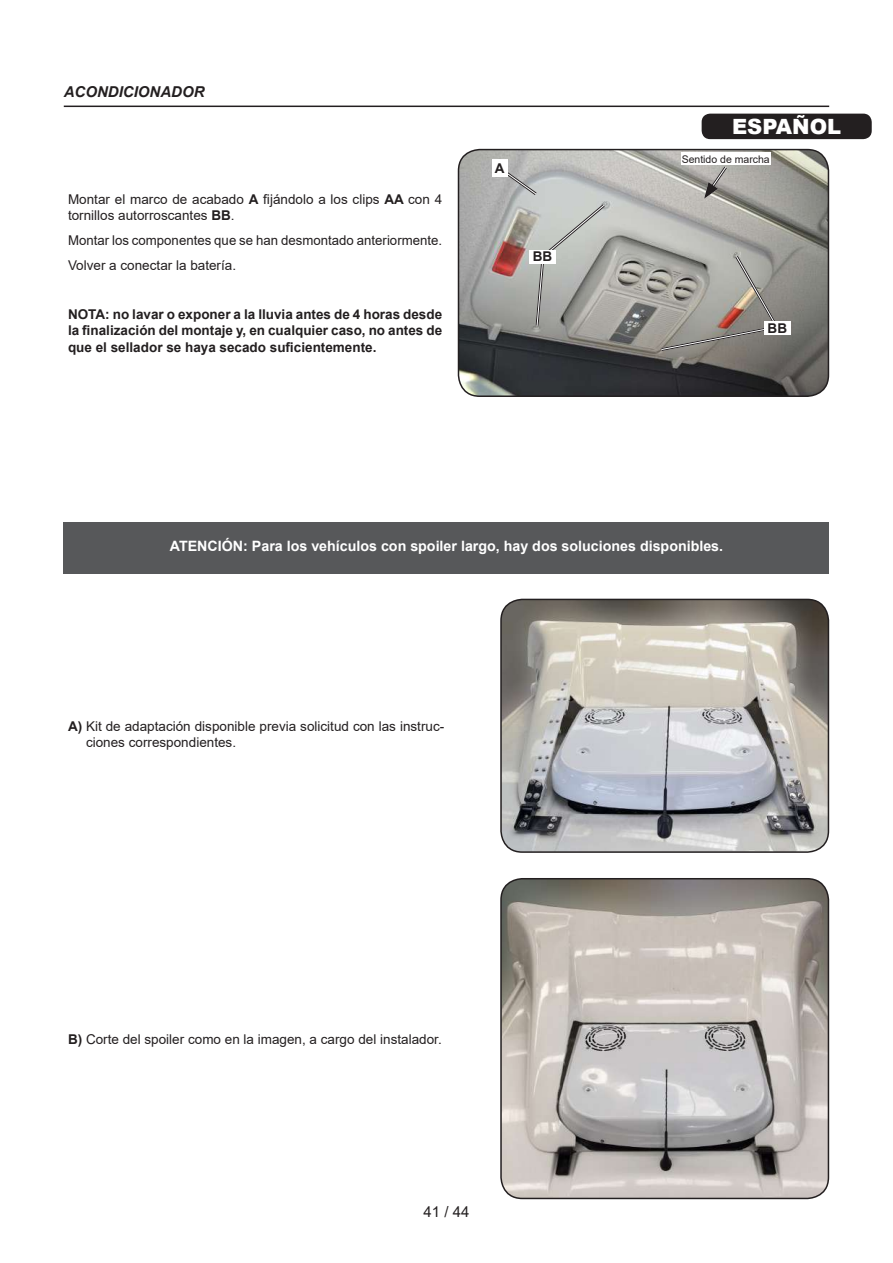
<style>
.page{position:relative;width:893px;height:1263px;background:#fff}
.page>*{position:absolute;margin:0;border:0;box-sizing:border-box;transform-origin:0 0}
.t1{font:900 21px "Arial";color:#fff}
.t2{font:italic 700 15px "Arial";color:#231f20}
.t3{font:15px "Arial";color:#231f20}
.t4{font:700 14.25px "Arial";color:#fff}
.t5{font:13.5px/16.2px "Arial";color:#231f20}
.t6{font:700 13.5px/16.2px "Arial";color:#231f20;text-align:justify}
.t7{font:10.5px "Arial";color:#231f20}
.s1{font-weight:700}
</style>
<div class="page">
<hr style="left:64px;top:106px;width:765px;height:1px;background:#231f20">
<div style="left:702px;top:114px;width:170px;height:25px;background:#231f20;border-radius:9px"></div>
<img style="left:458px;top:150px;width:370px;height:246px">
<div style="left:458px;top:149px;width:371px;height:248px;border:2px solid #231f20;border-radius:21px"></div>
<div style="left:492px;top:159px;width:15px;height:17px;background:#fff"></div>
<svg style="left:704px;top:165px;width:26px;height:34px"></svg>
<div style="left:681px;top:152px;width:89px;height:13px;background:#fff"></div>
<svg style="left:495px;top:164px;width:113px;height:165px;background:#b1afab"></svg>
<svg style="left:658px;top:252px;width:123px;height:101px;background:#9b9790"></svg>
<div style="left:529px;top:250px;width:27px;height:13px;background:#fff"></div>
<div style="left:764px;top:321px;width:27px;height:13px;background:#fff"></div>
<div style="left:64px;top:522px;width:765px;height:51px;background:#57585a"></div>
<img style="left:502px;top:879px;width:326px;height:319px">
<div style="left:500px;top:878px;width:329px;height:321px;border:2px solid #231f20;border-radius:21px"></div>
<img style="left:501px;top:599px;width:327px;height:252px">
<div style="left:500px;top:599px;width:329px;height:254px;border:2px solid #231f20;border-radius:21px"></div>
<p class="t2" style="left:64px;top:82px;width:142px">ACONDICIONADOR</p>
<p class="t5" style="left:68px;top:191px;width:376px">Montar el marco de acabado <span class="s1">A</span> fijándolo a los clips <span class="s1">AA</span> con 4 tornillos autorroscantes <span class="s1">BB</span>.</p>
<p class="t5" style="left:68px;top:228px;width:376px;line-height:24.8px">Montar los componentes que se han desmontado anteriormente.<br>Volver a conectar la batería.</p>
<p class="t6" style="left:68px;top:306px;width:376px">NOTA: no lavar o exponer a la lluvia antes de 4 horas desde la finalización del montaje y, en cualquier caso, no antes de que el sellador se haya secado suficientemente.</p>
<p class="t6" style="left:495px;top:160px;width:11px">A</p>
<p class="t6" style="left:533px;top:249px;width:21px">BB</p>
<h1 class="t1" style="left:732px;top:111px;width:111px">ESPAÑOL</h1>
<p class="t7" style="left:682px;top:152px;width:90px">Sentido de marcha</p>
<p class="t6" style="left:768px;top:320px;width:21px">BB</p>
<p class="t4" style="left:170px;top:536px;width:555px">ATENCIÓN: Para los vehículos con spoiler largo, hay dos soluciones disponibles.</p>
<p class="t5" style="left:86px;top:718px;width:360px;text-indent:-18px"><span class="s1">A)</span> Kit de adaptación disponible previa solicitud con las instruc&shy;ciones correspondientes.</p>
<p class="t5" style="left:68px;top:1030px;width:375px"><span class="s1">B)</span> Corte del spoiler como en la imagen, a cargo del instalador.</p>
<p class="t3" style="left:424px;top:1201px;width:47px">41 / 44</p>
</div>
